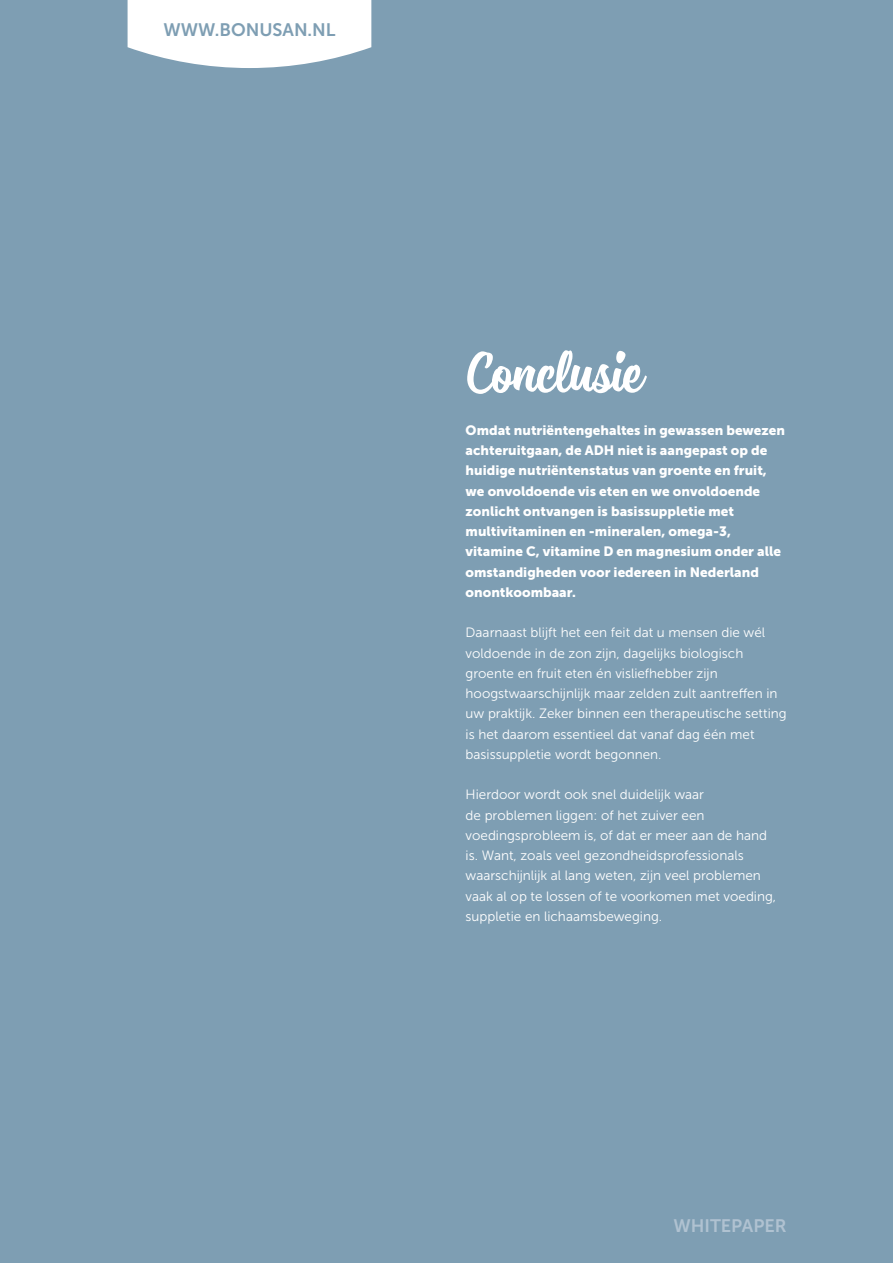
<style>
.page{position:relative;width:893px;height:1263px;background:#7e9eb3}
.page>*{position:absolute;margin:0;border:0;box-sizing:border-box;transform-origin:0 0}
.t1{font:67.5px "Sanelma";color:#fff}
.t2{font:18px "Museo Sans 700";color:#7e9eb3}
.t3{font:18px "Museo Sans 700";color:#b0c2d1}
.t4{font:13.5px/20.2px "Museo Sans 300";color:#fff}
.t5{font:13.5px/20.2px "Museo Sans 900";color:#fff}
</style>
<div class="page">
<svg style="left:128px;top:0;width:243px;height:68px;background:#f2f5f7"></svg>
<h2 class="t2" style="left:163px;top:20px;width:173px">WWW.BONUSAN.NL</h2>
<h1 class="t1" style="left:466px;top:328px;width:176px">Conclusie</h1>
<p class="t5" style="left:466px;top:420px;width:321px">Omdat nutriëntengehaltes in gewassen bewezen achteruitgaan, de ADH niet is aangepast op de huidige nutriëntenstatus van groente en fruit, we onvoldoende vis eten en we onvoldoende zonlicht ontvangen is basissuppletie met multivitaminen en -mineralen, omega-3, vitamine C, vitamine D en magnesium onder alle omstandigheden voor iedereen in Nederland onontkoombaar.</p>
<p class="t4" style="left:466px;top:623px;width:323px">Daarnaast blijft het een feit dat u mensen die wél voldoende in de zon zijn, dagelijks biologisch groente en fruit eten én visliefhebber zijn hoogstwaarschijnlijk maar zelden zult aantreffen in uw praktijk. Zeker binnen een therapeutische setting is het daarom essentieel dat vanaf dag één met basissuppletie wordt begonnen.</p>
<p class="t4" style="left:466px;top:785px;width:312px">Hierdoor wordt ook snel duidelijk waar<br>de problemen liggen: of het zuiver een voedingsprobleem is, of dat er meer aan de hand is. Want, zoals veel gezondheidsprofessionals waarschijnlijk al lang weten, zijn veel problemen vaak al op te lossen of te voorkomen met voeding, suppletie en lichaamsbeweging.</p>
<h2 class="t3" style="left:673px;top:1215px;width:115px">WHITEPAPER</h2>
</div>
